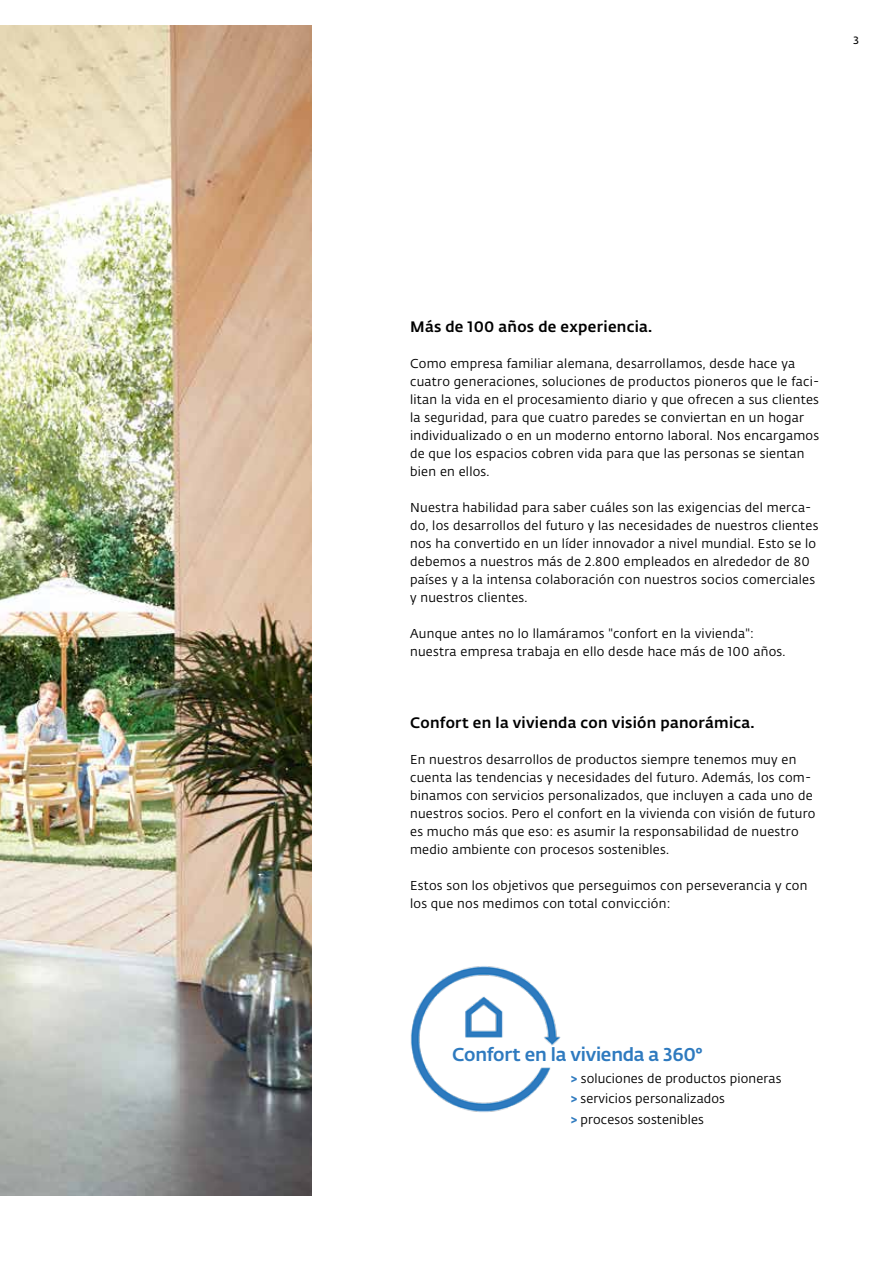
<style>
.page{position:relative;width:893px;height:1263px;background:#fff}
.page>*{position:absolute;margin:0;border:0;box-sizing:border-box;transform-origin:0 0}
.t1{font:500 18.45px "Fedra Sans Alt Pro";letter-spacing:-.015em;color:#2e7abf}
.t2{font:500 15px "Fedra Sans Alt Pro";letter-spacing:.02em;color:#000}
.t3{font:12.75px/18px "Fedra Sans Alt Pro";letter-spacing:.02em;color:#000}
.t4{font:600 10.5px "Fedra Sans Alt Pro";color:#000}
.s1{font-weight:700;color:#2e7abf}
</style>
<div class="page">
<img style="left:0;top:26px;width:312px;height:1170px">
<img style="left:410px;top:966px;width:151px;height:147px">
<p class="t4" style="left:853px;top:32px;width:8px">3</p>
<p class="t2" style="left:410px;top:315px;width:244px">Más de 100 años de experiencia.</p>
<p class="t3" style="left:410px;top:354px;width:411px">Como empresa familiar alemana, desarrollamos, desde hace ya cuatro generaciones, soluciones de productos pioneros que le faci&shy;litan la vida en el procesamiento diario y que ofrecen a sus clientes la seguridad, para que cuatro paredes se conviertan en un hogar individualizado o en un moderno entorno laboral. Nos encargamos de que los espacios cobren vida para que las personas se sientan bien en ellos.</p>
<p class="t3" style="left:410px;top:498px;width:410px">Nuestra habilidad para saber cuáles son las exigencias del merca&shy;do, los desarrollos del futuro y las necesidades de nuestros clientes nos ha convertido en un líder innovador a nivel mundial. Esto se lo debemos a nuestros más de 2.800 empleados en alrededor de 80 países y a la intensa colaboración con nuestros socios comerciales y nuestros clientes.</p>
<p class="t3" style="left:410px;top:624px;width:377px">Aunque antes no lo llamáramos "confort en la vivienda": nuestra empresa trabaja en ello desde hace más de 100 años.</p>
<p class="t2" style="left:410px;top:711px;width:346px">Confort en la vivienda con visión panorámica.</p>
<p class="t3" style="left:410px;top:750px;width:407px">En nuestros desarrollos de productos siempre tenemos muy en cuenta las tendencias y necesidades del futuro. Además, los com&shy;binamos con servicios personalizados, que incluyen a cada uno de nuestros socios. Pero el confort en la vivienda con visión de futuro es mucho más que eso: es asumir la responsabilidad de nuestro medio ambiente con procesos sostenibles.</p>
<p class="t3" style="left:410px;top:876px;width:399px">Estos son los objetivos que perseguimos con perseverancia y con los que nos medimos con total convicción:</p>
<h1 class="t1" style="left:452px;top:1040px;width:252px">Confort en la vivienda a 360°</h1>
<p class="t3" style="left:571px;top:1068px;width:212px;line-height:20.2px"><span class="s1">&gt;</span> soluciones de productos pioneras <span class="s1">&gt;</span> servicios personalizados<br><span class="s1">&gt;</span> procesos sostenibles</p>
</div>
